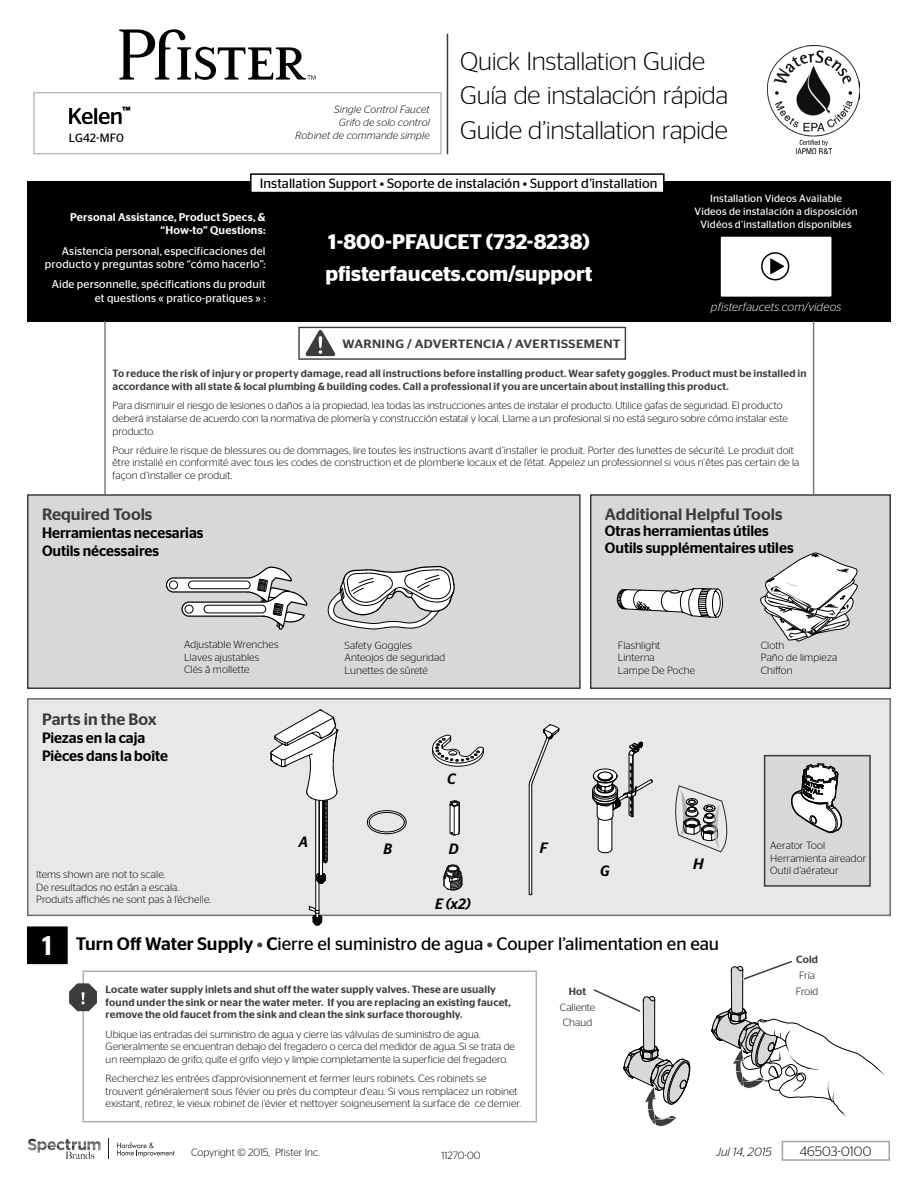
<style>
.page{position:relative;width:918px;height:1188px;background:#fff}
.page>*{position:absolute;margin:0;border:0;box-sizing:border-box;transform-origin:0 0}
.t1{font:500 27px "Stag Sans";color:#fff}
.t2{font:300 25.5px/34.5px "Stag Sans";letter-spacing:-.015em;color:#000}
.t3{font:22.5px "Stag Sans";letter-spacing:-.005em;color:#000}
.t4{font:600 21px/31.2px "Stag Sans";color:#fff}
.t5{font:18px "Stag Sans";letter-spacing:-.005em;color:#000}
.t6{font:500 16.5px "Stag Sans";color:#3c3c3c}
.t7{font:500 15px/18px "Stag Sans";letter-spacing:-.005em;color:#000}
.t8{font:italic 500 15px "Stag Sans";color:#000;scale:.95 1}
.t9{font:italic 500 15px "Stag Sans";color:#000}
.t10{font:13.5px "Stag Sans";letter-spacing:.01em;color:#000}
.t11{font:300 13.5px "Stag Sans";letter-spacing:.015em;color:#000}
.t12{font:500 12px "Stag Sans";letter-spacing:.025em;color:#3c3c3c;scale:1.1 1}
.t13{font:italic 300 12px "Stag Sans";letter-spacing:.01em;color:#fff}
.t14{font:italic 300 12px "Stag Sans";color:#000}
.t15{font:12px "Stag Sans";letter-spacing:.005em;color:#000}
.t16{font:11.25px/13.5px "Stag Sans";letter-spacing:.015em;color:#fff;text-align:right}
.t17{font:500 11.25px/13.5px "Stag Sans";letter-spacing:.02em;color:#fff;text-align:right}
.t18{font:300 10.5px/12.6px "Stag Sans";letter-spacing:.005em;color:#000}
.t19{font:500 10.5px/12.6px "Stag Sans";letter-spacing:.02em;color:#3c3c3c}
.t20{font:10.5px/12.6px "Stag Sans";letter-spacing:.015em;color:#fff;text-align:center}
.t21{font:italic 300 10.5px/12.6px "Stag Sans";letter-spacing:.015em;color:#000;text-align:right}
.s1{font-weight:500}
.s2{font-weight:500;color:#3c3c3c}
</style>
<div class="page">
<div style="left:27px;top:181px;width:864px;height:141px;background:#000"></div>
<div style="left:721px;top:237px;width:110px;height:60px;background:#fff"></div>
<svg style="left:770px;top:258px;width:14px;height:16px"></svg>
<div style="left:761px;top:252px;width:28px;height:28px;border:2px solid #000;border-radius:50%"></div>
<div style="left:251px;top:174px;width:413px;height:19px;background:#fff"></div>
<div style="left:250px;top:173px;width:415px;height:20px;border:2px solid #000"></div>
<svg style="left:119px;top:29px;width:196px;height:51px"></svg>
<div style="left:782px;top:1141px;width:108px;height:20px;border:2px solid #a4a4a4"></div>
<svg style="left:108px;top:1139px;width:1px;height:20px"></svg>
<svg style="left:117px;top:1142px;width:58px;height:15px"></svg>
<svg style="left:28px;top:1139px;width:73px;height:20px"></svg>
<hr style="left:447px;top:34px;width:1px;height:120px;background:#3c3c3c">
<div style="left:33px;top:92px;width:409px;height:62px;border:2px solid #bdbdbd"></div>
<div style="left:28px;top:495px;width:552px;height:193px;background:#d8d8d8"></div>
<div style="left:27px;top:494px;width:554px;height:195px;border:2px solid #3c3c3c"></div>
<div style="left:591px;top:495px;width:299px;height:193px;background:#d8d8d8"></div>
<div style="left:590px;top:494px;width:301px;height:195px;border:2px solid #3c3c3c"></div>
<div style="left:27px;top:926px;width:41px;height:38px;background:#000;border:1px solid #000"></div>
<div style="left:28px;top:699px;width:862px;height:216px;background:#e8e8e8"></div>
<div style="left:27px;top:698px;width:864px;height:218px;border:2px solid #6c6c6c"></div>
<svg style="left:327px;top:566px;width:128px;height:63px"></svg>
<svg style="left:165px;top:566px;width:143px;height:64px"></svg>
<img style="left:768px;top:45px;width:92px;height:108px">
<svg style="left:617px;top:588px;width:106px;height:30px"></svg>
<svg style="left:760px;top:553px;width:98px;height:89px"></svg>
<svg style="left:449px;top:800px;width:11px;height:36px"></svg>
<svg style="left:432px;top:734px;width:52px;height:33px"></svg>
<svg style="left:443px;top:864px;width:20px;height:27px"></svg>
<svg style="left:592px;top:742px;width:61px;height:112px"></svg>
<svg style="left:529px;top:724px;width:31px;height:171px"></svg>
<svg style="left:305px;top:330px;width:31px;height:26px"></svg>
<div style="left:298px;top:327px;width:328px;height:33px;border:1px solid #3c3c3c"></div>
<hr style="left:813px;top:321px;width:1px;height:173px;background:#7b7b7b">
<hr style="left:104px;top:321px;width:2px;height:173px;background:#7b7b7b">
<div style="left:83px;top:970px;width:454px;height:152px;border:2px solid #b0b0b0"></div>
<svg style="left:69px;top:983px;width:28px;height:28px"></svg>
<svg style="left:593px;top:989px;width:97px;height:138px"></svg>
<svg style="left:711px;top:961px;width:174px;height:156px"></svg>
<svg style="left:367px;top:810px;width:40px;height:25px"></svg>
<svg style="left:270px;top:710px;width:69px;height:216px"></svg>
<div style="left:764px;top:755px;width:107px;height:132px;background:#d8d8d8;border:2px solid #3c3c3c"></div>
<svg style="left:791px;top:763px;width:52px;height:71px"></svg>
<svg style="left:675px;top:786px;width:53px;height:66px"></svg>
<h3 class="t3" style="left:68px;top:103px;width:64px">Kelen<sup>™</sup></h3>
<p class="t15" style="left:69px;top:131px;width:57px">LG42-MF0</p>
<p class="t21" style="left:295px;top:103px;width:136px">Single Control Faucet<br>Grifo de solo control<br>Robinet de commande simple</p>
<h2 class="t2" style="left:460px;top:43px;width:270px">Quick Installation Guide<br>Guía de instalación rápida</h2>
<h2 class="t2" style="left:460px;top:112px;width:269px">Guide d’installation rapide</h2>
<p class="t10" style="left:260px;top:176px;width:399px">Installation Support • Soporte de instalación • Support d’installation</p>
<p class="t17" style="left:70px;top:210px;width:197px">Personal Assistance, Product Specs, &amp; “How-to” Questions:</p>
<p class="t16" style="left:45px;top:244px;width:222px">Asistencia personal, especificaciones del producto y preguntas sobre “cómo hacerlo”:</p>
<p class="t16" style="left:52px;top:278px;width:215px">Aide personnelle, spécifications du produit et questions « pratico-pratiques » :</p>
<h3 class="t4" style="left:325px;top:227px;width:269px">1-800-PFAUCET (732-8238) pfisterfaucets.com/support</h3>
<p class="t20" style="left:695px;top:192px;width:165px">Installation Videos Available<br>Videos de instalación a disposición<br>Vidéos d’installation disponibles</p>
<p class="t13" style="left:711px;top:301px;width:132px">pfisterfaucets.com/videos</p>
<p class="t12" style="left:342px;top:337px;width:254px">WARNING / ADVERTENCIA / AVERTISSEMENT</p>
<p class="t19" style="left:113px;top:367px;width:696px">To reduce the risk of injury or property damage, read all instructions before installing product. Wear safety goggles. Product must be installed in accordance with all state &amp; local plumbing &amp; building codes. Call a professional if you are uncertain about installing this product.</p>
<p class="t18" style="left:113px;top:399px;width:677px">Para disminuir el riesgo de lesiones o daños a la propiedad, lea todas las instrucciones antes de instalar el producto. Utilice gafas de seguridad. El producto deberá instalarse de acuerdo con la normativa de plomería y construcción estatal y local. Llame a un profesional si no está seguro sobre cómo instalar este producto.</p>
<p class="t18" style="left:113px;top:444px;width:688px">Pour réduire le risque de blessures ou de dommages, lire toutes les instructions avant d’installer le produit. Porter des lunettes de sécurité. Le produit doit être installé en conformité avec tous les codes de construction et de plomberie locaux et de l'état. Appelez un professionnel si vous n’êtes pas certain de la façon d’installer ce produit.</p>
<h3 class="t6" style="left:42px;top:504px;width:112px">Required Tools</h3>
<h3 class="t7" style="left:42px;top:523px;width:163px">Herramientas necesarias<br>Outils nécessaires</h3>
<h3 class="t6" style="left:605px;top:504px;width:179px">Additional Helpful Tools</h3>
<h3 class="t7" style="left:605px;top:523px;width:190px;line-height:16.5px">Otras herramientas útiles<br>Outils supplémentaires utiles</h3>
<h3 class="t6" style="left:42px;top:710px;width:116px">Parts in the Box</h3>
<h3 class="t7" style="left:42px;top:729px;width:127px">Piezas en la caja<br>Pièces dans la boîte</h3>
<p class="t18" style="left:184px;top:638px;width:96px">Adjustable Wrenches<br>Llaves ajustables<br>Clés â mollette</p>
<p class="t18" style="left:618px;top:639px;width:79px">Flashlight<br>Linterna<br>Lampe De Poche</p>
<p class="t18" style="left:761px;top:639px;width:78px">Cloth<br>Paño de limpieza<br>Chiffon</p>
<p class="t18" style="left:345px;top:639px;width:102px">Safety Goggles<br>Anteojos de seguridad<br>Lunettes de sûreté</p>
<h3 class="t8" style="left:447px;top:770px;width:11px">C</h3>
<h3 class="t8" style="left:299px;top:833px;width:11px">A</h3>
<h3 class="t8" style="left:383px;top:840px;width:11px">B</h3>
<h3 class="t8" style="left:449px;top:840px;width:12px">D</h3>
<h3 class="t8" style="left:540px;top:839px;width:10px">F</h3>
<p class="t18" style="left:36px;top:868px;width:131px">Items shown are not to scale.</p>
<h3 class="t8" style="left:600px;top:862px;width:12px">G</h3>
<p class="t18" style="left:36px;top:881px;width:176px">De resultados no están a escala.<br>Produits affichés ne sont pas à l'échelle.</p>
<h3 class="t8" style="left:435px;top:896px;width:39px">E (x2)</h3>
<h3 class="t9" style="left:693px;top:855px;width:12px">H</h3>
<h1 class="t1" style="left:42px;top:930px;width:12px">1</h1>
<h3 class="t5" style="left:76px;top:933px;width:645px"><span class="s1">Turn Off Water Supply</span> <span class="s2">•</span> <span class="s1">C</span>ierre el suministro de agua <span class="s2">•</span> Couper l’alimentation en eau</h3>
<p class="t19" style="left:569px;top:985px;width:19px">Hot</p>
<p class="t18" style="left:560px;top:999px;width:37px;line-height:15.9px">Caliente<br>Chaud</p>
<p class="t19" style="left:106px;top:983px;width:407px">Locate water supply inlets and shut off the water supply valves. These are usually found under the sink or near the water meter. If you are replacing an existing faucet, remove the old faucet from the sink and clean the sink surface thoroughly.</p>
<p class="t18" style="left:106px;top:1027px;width:411px">Ubique las entradas del suministro de agua y cierre las válvulas de suministro de agua.<br>Generalmente se encuentran debajo del fregadero o cerca del medidor de agua. Si se trata de un reemplazo de grifo, quite el grifo viejo y limpie completamente la superficie del fregadero.</p>
<p class="t18" style="left:106px;top:1072px;width:417px">Recherchez les entrées d'approvisionnement et fermer leurs robinets. Ces robinets se trouvent généralement sous l'évier ou près du compteur d’eau. Si vous remplacez un robinet existant, retirez, le vieux robinet de l'évier et nettoyer soigneusement la surface de ce dernier.</p>
<p class="t18" style="left:770px;top:839px;width:98px">Aerator Tool<br>Herramienta aireador<br>Outil d’aérateur</p>
<p class="t19" style="left:796px;top:953px;width:24px">Cold</p>
<p class="t18" style="left:796px;top:967px;width:24px;line-height:15.9px;text-align:center">Fría<br>Froid</p>
<p class="t18" style="left:191px;top:1146px;width:130px">Copyright © 2015, Pfister Inc.</p>
<p class="t18" style="left:441px;top:1149px;width:41px">11270-00</p>
<p class="t14" style="left:716px;top:1145px;width:57px">Jul 14, 2015</p>
<p class="t11" style="left:800px;top:1144px;width:73px">46503-0100</p>
</div>
